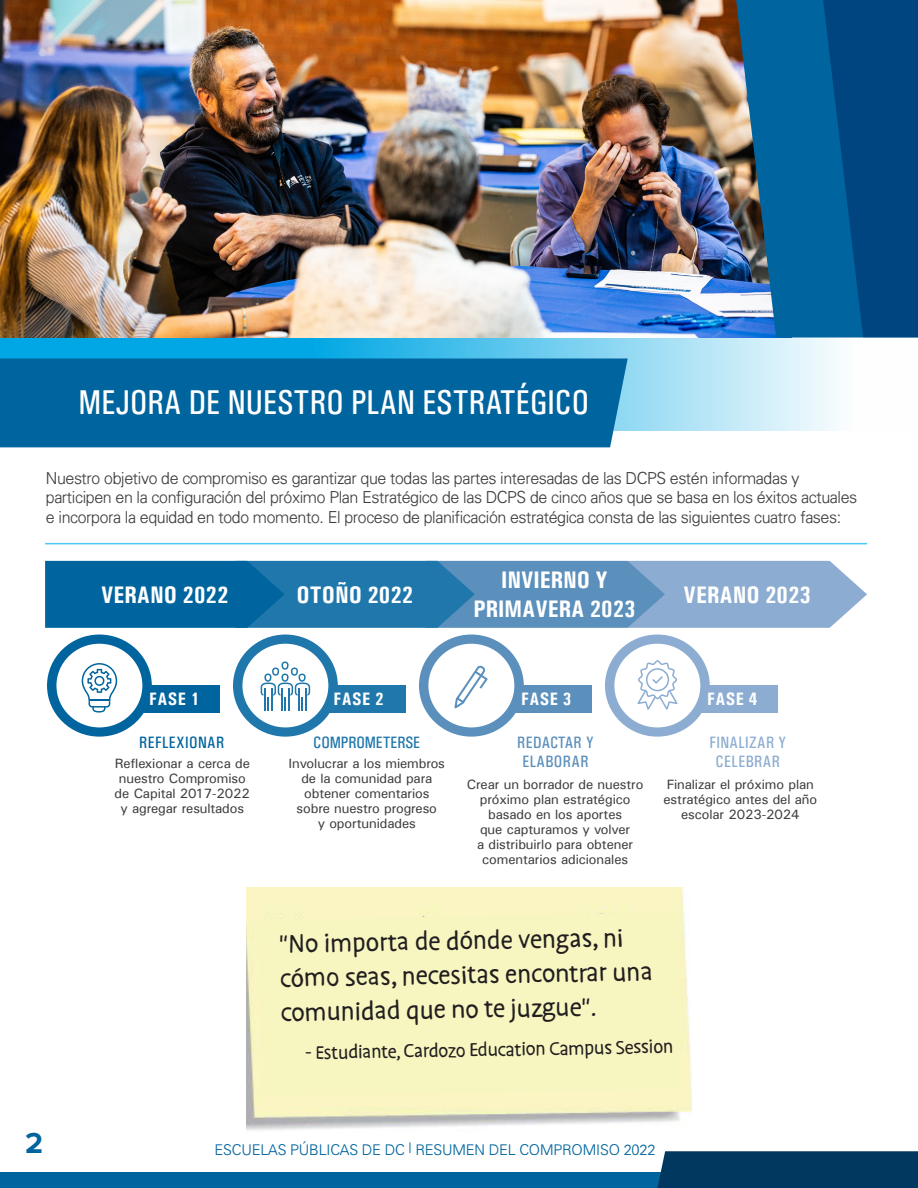
<style>
.page{position:relative;width:918px;height:1188px;background:#fff}
.page>*{position:absolute;margin:0;border:0;box-sizing:border-box;transform-origin:0 0}
.t1{font:34.5px "Univers Condensed";color:#fff}
.t2{font:700 30px "Proxima Nova";color:#00649e}
.t3{font:28.5px/34.2px "Duper";color:#231f20}
.t4{font:700 condensed 24px/28.8px "Univers";color:#fff;text-align:center}
.t5{font:21px "Duper";color:#231f20}
.t6{font:700 condensed 18px "Univers";letter-spacing:.02em;color:#fff}
.t7{font:300 16.5px/19.5px "Univers";letter-spacing:-.02em;color:#3e3e3f}
.t8{font:16.5px "Univers Condensed";letter-spacing:.02em;color:#8cadd1}
.t9{font:16.5px/19.8px "Univers Condensed";letter-spacing:.02em;color:#5b8fbc;text-align:center}
.t10{font:16.5px "Univers Condensed";letter-spacing:-.01em;color:#1f77ac}
.t11{font:16.5px "Univers Condensed";letter-spacing:.02em;color:#00649e}
.t12{font:300 14.7px "Univers";letter-spacing:-.01em;color:#00649e}
.t13{font:13.5px/15px "Univers";letter-spacing:-.01em;color:#3e3e3f;text-align:center}
</style>
<div class="page">
<svg style="left:0;top:338px;width:837px;height:93px;background:#83d3f0"></svg>
<div style="left:0;top:359px;width:628px;height:88px;background:#00649e"></div>
<div style="left:0;top:1172px;width:918px;height:16px;background:#00649e"></div>
<div style="left:657px;top:1151px;width:261px;height:37px;background:#003860"></div>
<img style="left:0;top:0;width:590px;height:338px">
<img style="left:590px;top:0;width:328px;height:338px">
<svg style="left:45px;top:561px;width:822px;height:67px;background:#4488b7"></svg>
<div style="left:47px;top:635px;width:105px;height:102px;background:#00649e;border-radius:50%"></div>
<div style="left:56px;top:644px;width:86px;height:83px;background:#fff;border-radius:50%"></div>
<div style="left:233px;top:635px;width:105px;height:102px;background:#1f77ac;border-radius:50%"></div>
<div style="left:242px;top:644px;width:86px;height:83px;background:#fff;border-radius:50%"></div>
<div style="left:419px;top:635px;width:105px;height:102px;background:#5b8fbc;border-radius:50%"></div>
<div style="left:428px;top:644px;width:86px;height:83px;background:#fff;border-radius:50%"></div>
<div style="left:605px;top:635px;width:105px;height:102px;background:#8cadd1;border-radius:50%"></div>
<div style="left:614px;top:644px;width:86px;height:83px;background:#fff;border-radius:50%"></div>
<div style="left:143px;top:685px;width:77px;height:28px;background:#00649e"></div>
<div style="left:329px;top:685px;width:77px;height:28px;background:#1f77ac"></div>
<div style="left:515px;top:685px;width:77px;height:28px;background:#5b8fbc"></div>
<div style="left:701px;top:685px;width:77px;height:28px;background:#8cadd1"></div>
<hr style="left:45px;top:543px;width:822px;height:1px;background:#49c9f4">
<svg style="left:82px;top:663px;width:35px;height:50px"></svg>
<svg style="left:261px;top:662px;width:49px;height:48px"></svg>
<svg style="left:454px;top:665px;width:34px;height:43px"></svg>
<svg style="left:638px;top:660px;width:40px;height:50px"></svg>
<img style="left:246px;top:887px;width:446px;height:243px">
<div style="left:259px;top:913px;width:422px;height:183px;background:#f7f6c1"></div>
<p class="t1" style="left:79px;top:382px;width:512px">MEJORA DE NUESTRO PLAN ESTRATÉGICO</p>
<p class="t7" style="left:46px;top:468px;width:813px">Nuestro objetivo de compromiso es garantizar que todas las partes interesadas de las DCPS estén informadas y participen en la configuración del próximo Plan Estratégico de las DCPS de cinco años que se basa en los éxitos actuales e incorpora la equidad en todo momento. El proceso de planificación estratégica consta de las siguientes cuatro fases:</p>
<p class="t4" style="left:473px;top:565px;width:164px">INVIERNO Y<br>PRIMAVERA 2023</p>
<p class="t4" style="left:101px;top:580px;width:129px">VERANO 2022</p>
<p class="t4" style="left:297px;top:580px;width:118px">OTOÑO 2022</p>
<p class="t4" style="left:684px;top:580px;width:129px">VERANO 2023</p>
<p class="t6" style="left:149px;top:688px;width:52px">FASE 1</p>
<p class="t6" style="left:334px;top:688px;width:52px">FASE 2</p>
<p class="t6" style="left:521px;top:688px;width:52px">FASE 3</p>
<p class="t6" style="left:707px;top:688px;width:52px">FASE 4</p>
<p class="t11" style="left:139px;top:732px;width:87px">REFLEXIONAR</p>
<p class="t10" style="left:313px;top:732px;width:109px">COMPROMETERSE</p>
<p class="t9" style="left:517px;top:732px;width:78px">REDACTAR Y<br>ELABORAR</p>
<p class="t8" style="left:709px;top:732px;width:78px">FINALIZAR Y</p>
<p class="t13" style="left:115px;top:756px;width:137px">Reflexionar a cerca de</p>
<p class="t8" style="left:716px;top:752px;width:66px">CELEBRAR</p>
<p class="t13" style="left:115px;top:771px;width:137px">nuestro Compromiso de Capital 2017-2022 y agregar resultados</p>
<p class="t13" style="left:289px;top:756px;width:158px">Involucrar a los miembros de la comunidad para obtener comentarios sobre nuestro progreso<br>y oportunidades</p>
<p class="t13" style="left:467px;top:777px;width:178px">Crear un borrador de nuestro próximo plan estratégico basado en los aportes<br>que capturamos y volver<br>a distribuirlo para obtener comentarios adicionales</p>
<p class="t13" style="left:664px;top:777px;width:155px">Finalizar el próximo plan estratégico antes del año escolar 2023-2024</p>
<p class="t2" style="left:25px;top:1121px;width:19px">2</p>
<p class="t3" style="left:279px;top:928px;width:374px;rotate:-1deg">"No importa de dónde vengas, ni cómo seas, necesitas encontrar una comunidad que no te juzgue".</p>
<p class="t5" style="left:305px;top:1041px;width:369px;rotate:-1deg">- Estudiante, Cardozo Education Campus Session</p>
<p class="t12" style="left:215px;top:1141px;width:442px">ESCUELAS PÚBLICAS DE DC | RESUMEN DEL COMPROMISO 2022</p>
</div>
